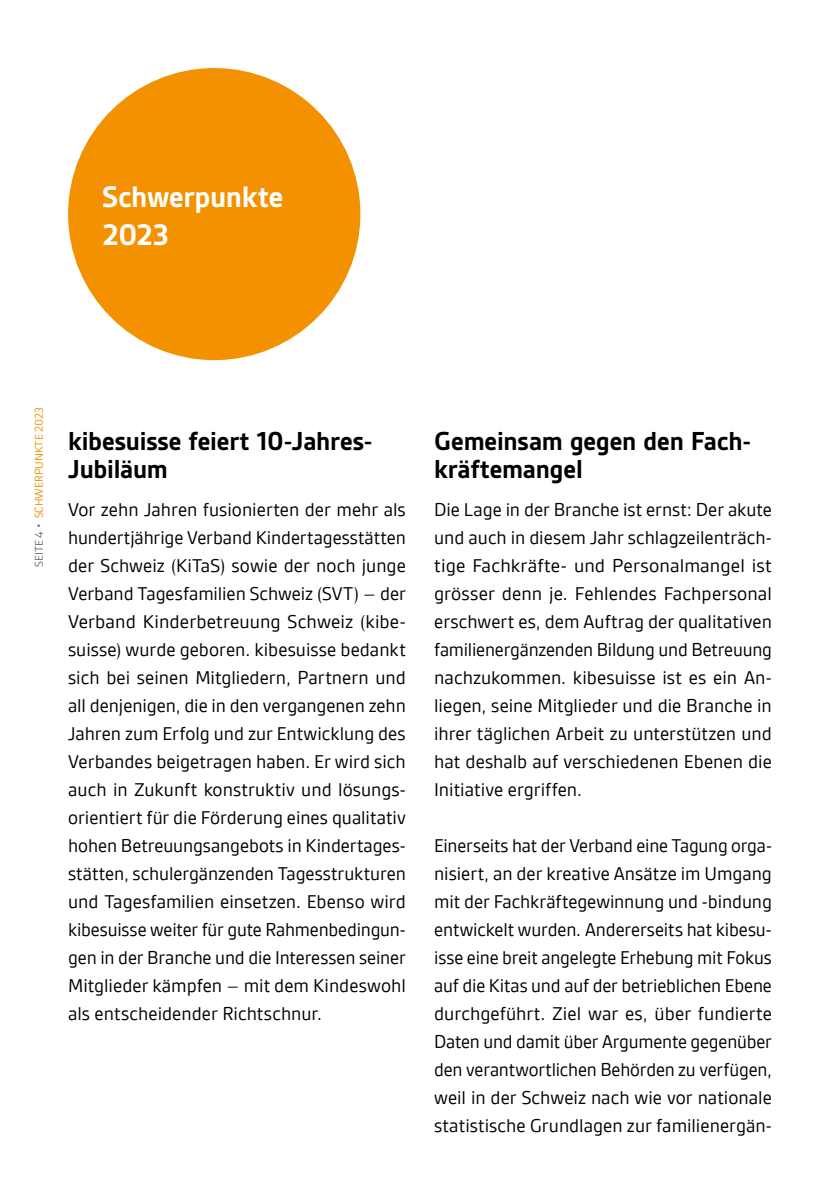
<style>
.page{position:relative;width:840px;height:1191px;background:#fff}
.page>*{position:absolute;margin:0;border:0;box-sizing:border-box;transform-origin:0 0}
.t1{font:700 32px/38.4px "Gesta";letter-spacing:-.005em;color:#fff}
.t2{font:700 28px/28px "Gesta";letter-spacing:-.005em;color:#000}
.t3{font:20px/28px "Gesta";color:#000;text-align:justify}
.t4{font:12px "Gesta";color:#f39100}
.s1{color:#706d69}
</style>
<div class="page">
<div style="left:68px;top:68px;width:292px;height:292px;background:#f39100;border-radius:50%"></div>
<h1 class="t1" style="left:102px;top:177px;width:183px">Schwerpunkte<br>2023</h1>
<p class="t4" style="left:33px;top:567px;width:162px;rotate:-90deg"><span class="s1">SEITE 4 •</span> SCHWERPUNKTE 2023</p>
<h2 class="t2" style="left:68px;top:427px;width:305px">kibesuisse feiert 10-Jahres-<br>Jubiläum</h2>
<p class="t3" style="left:68px;top:496px;width:339px">Vor zehn Jahren fusionierten der mehr als hundertjährige Verband Kindertagesstätten der Schweiz (KiTaS) sowie der noch junge Verband Tagesfamilien Schweiz (SVT) – der Verband Kinderbetreuung Schweiz (kibe&shy;suisse) wurde geboren. kibesuisse bedankt sich bei seinen Mitgliedern, Partnern und all denjenigen, die in den vergangenen zehn Jahren zum Erfolg und zur Entwicklung des Verbandes beigetragen haben. Er wird sich auch in Zukunft konstruktiv und lösungs&shy;orientiert für die Förderung eines qualitativ hohen Betreuungsangebots in Kindertages&shy;stätten, schulergänzenden Tagesstrukturen und Tagesfamilien einsetzen. Ebenso wird kibesuisse weiter für gute Rahmenbedingun&shy;gen in der Branche und die Interessen seiner Mitglieder kämpfen – mit dem Kindeswohl als entscheidender Richtschnur.</p>
<h2 class="t2" style="left:434px;top:427px;width:318px">Gemeinsam gegen den Fach&shy;kräftemangel</h2>
<p class="t3" style="left:434px;top:496px;width:339px">Die Lage in der Branche ist ernst: Der akute und auch in diesem Jahr schlagzeilenträch&shy;tige Fachkräfte- und Personalmangel ist grösser denn je. Fehlendes Fachpersonal erschwert es, dem Auftrag der qualitativen familienergänzenden Bildung und Betreuung nachzukommen. kibesuisse ist es ein An&shy;liegen, seine Mitglieder und die Branche in ihrer täglichen Arbeit zu unterstützen und hat deshalb auf verschiedenen Ebenen die Initiative ergriffen.</p>
<p class="t3" style="left:434px;top:832px;width:339px">Einerseits hat der Verband eine Tagung orga&shy;nisiert, an der kreative Ansätze im Umgang mit der Fachkräftegewinnung und -bindung entwickelt wurden. Andererseits hat kibesu&shy;isse eine breit angelegte Erhebung mit Fokus auf die Kitas und auf der betrieblichen Ebene durchgeführt. Ziel war es, über fundierte Daten und damit über Argumente gegenüber den verantwortlichen Behörden zu verfügen, weil in der Schweiz nach wie vor nationale statistische Grundlagen zur familienergän-</p>
</div>
